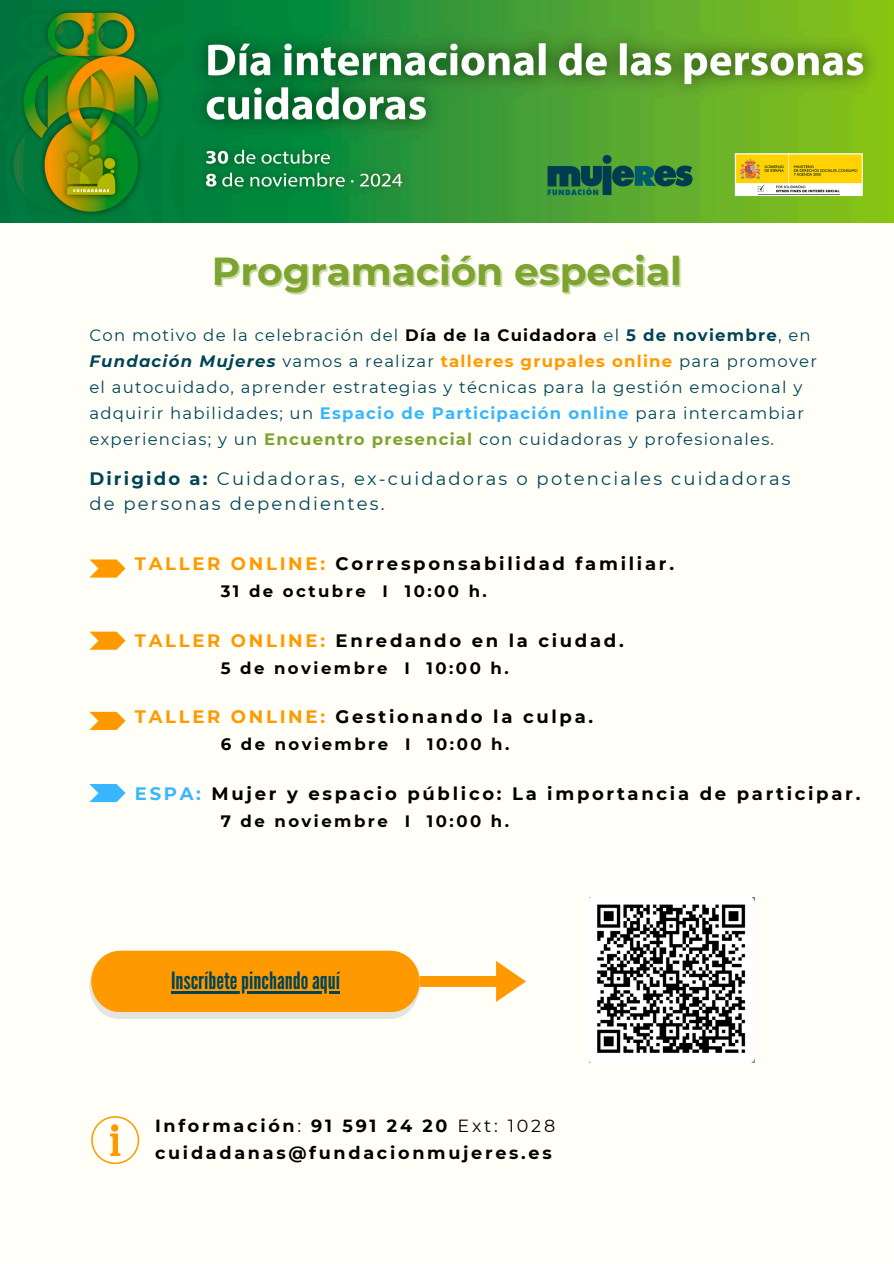
<style>
.page{position:relative;width:894px;height:1264px;background:#fff}
.page>*{position:absolute;margin:0;border:0;box-sizing:border-box;transform-origin:0 0}
.t1{font:700 39px "Montserrat";color:#7da330}
.t2{font:23.7px "League Gothic";color:#004457}
.t3{font:700 18px "Montserrat";letter-spacing:.15em;color:#000}
.t4{font:18px/24.8px "Montserrat";letter-spacing:.12em;color:#004457}
.t5{font:700 17.55px "Montserrat";letter-spacing:.155em;color:#000}
.t6{font:16.5px/25.8px "Montserrat";letter-spacing:.075em;color:#004457}
.t7{font:700 16.5px "Montserrat";letter-spacing:.15em;color:#000}
.s1{font-weight:700;color:#000}
.s2{font-weight:700}
.s3{font-weight:700;font-style:italic}
.s4{font-weight:700;color:#f90}
.s5{font-weight:700;color:#38b6ff}
.s6{font-weight:700;color:#7da330}
.s7{color:#f90}
.s8{color:#38b6ff}
.s9{font-weight:400}
</style>
<div class="page">
<div style="left:0;top:0;width:893px;height:1263px;background:#fffff8"></div>
<svg style="left:91px;top:1116px;width:48px;height:48px"></svg>
<svg style="left:89px;top:631px;width:37px;height:18px"></svg>
<svg style="left:89px;top:559px;width:37px;height:18px"></svg>
<svg style="left:89px;top:711px;width:37px;height:19px"></svg>
<svg style="left:89px;top:784px;width:37px;height:18px"></svg>
<svg style="left:89px;top:950px;width:437px;height:69px"></svg>
<img style="left:589px;top:897px;width:164px;height:165px">
<img style="left:0;top:0;width:893px;height:223px">
<p class="t1" style="left:212px;top:247px;width:471px">Programación especial</p>
<p class="t6" style="left:89px;top:322px;width:729px">Con motivo de la celebración del <span class="s1">Día de la Cuidadora</span> el <span class="s2">5 de noviembre</span>, en <span class="s3">Fundación Mujeres</span> vamos a realizar <span class="s4">talleres grupales online</span> para promover el autocuidado, aprender estrategias y técnicas para la gestión emocional y adquirir habilidades; un <span class="s5">Espacio de Participación online</span> para intercambiar experiencias; y un <span class="s6">Encuentro presencial</span> con cuidadoras y profesionales.</p>
<p class="t4" style="left:89px;top:466px;width:702px"><span class="s2">Dirigido a:</span> Cuidadoras, ex-cuidadoras o potenciales cuidadoras de personas dependientes.</p>
<h3 class="t3" style="left:135px;top:552px;width:540px"><span class="s7">TALLER ONLINE:</span> Corresponsabilidad familiar.</h3>
<h3 class="t7" style="left:221px;top:581px;width:268px">31 de octubre I 10:00 h.</h3>
<h3 class="t3" style="left:135px;top:629px;width:490px"><span class="s7">TALLER ONLINE:</span> Enredando en la ciudad.</h3>
<h3 class="t7" style="left:221px;top:657px;width:289px">5 de noviembre I 10:00 h.</h3>
<h3 class="t3" style="left:135px;top:705px;width:459px"><span class="s7">TALLER ONLINE:</span> Gestionando la culpa.</h3>
<h3 class="t7" style="left:221px;top:734px;width:290px">6 de noviembre I 10:00 h.</h3>
<h2 class="t3" style="left:135px;top:782px;width:726px"><span class="s8">ESPA:</span> Mujer y espacio público: La importancia de participar.</h2>
<h2 class="t7" style="left:221px;top:810px;width:290px">7 de noviembre I 10:00 h.</h2>
<p class="t2" style="left:171px;top:966px;width:170px">Inscríbetepinchandoaquí</p>
<p class="t5" style="left:155px;top:1115px;width:401px">Información<span class="s9">:</span> 91 591 24 20 <span class="s9">Ext: 1028</span></p>
<h1 class="t5" style="left:155px;top:1142px;width:398px">cuidadanas@fundacionmujeres.es</h1>
</div>
